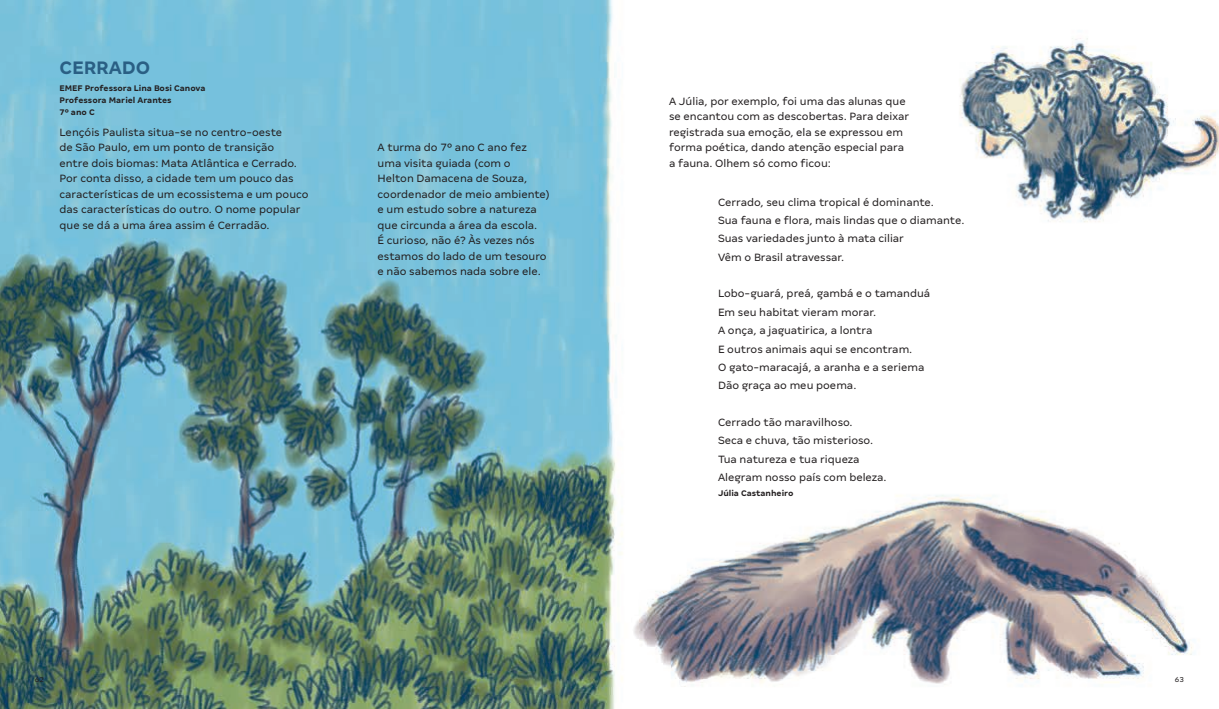
<style>
.page{position:relative;width:1219px;height:709px;background:#fff}
.page>*{position:absolute;margin:0;border:0;box-sizing:border-box;transform-origin:0 0}
.t1{font:700 20px "Margem";color:#2a5f84}
.t2{font:11.7px/15.5px "Margem";color:#231f20}
.t3{font:700 9px/12px "Margem";color:#231f20}
.t4{font:8px "Margem";color:#231f20}
</style>
<div class="page">
<img style="left:0;top:0;width:1219px;height:709px">
<h1 class="t1" style="left:60px;top:55px;width:92px">CERRADO</h1>
<p class="t3" style="left:60px;top:82px;width:148px">EMEF Professora Lina Bosi Canova<br>Professora Mariel Arantes<br>7º ano C</p>
<p class="t2" style="left:60px;top:124px;width:251px">Lençóis Paulista situa-se no centro-oeste<br>de São Paulo, em um ponto de transição<br>entre dois biomas: Mata Atlântica e Cerrado.<br>Por conta disso, a cidade tem um pouco das características de um ecossistema e um pouco das características do outro. O nome popular que se dá a uma área assim é Cerradão.</p>
<p class="t2" style="left:378px;top:140px;width:174px">A turma do 7º ano C ano fez uma visita guiada (com o<br>Helton Damacena de Souza, coordenador de meio ambiente) e um estudo sobre a natureza que circunda a área da escola.<br>É curioso, não é? Às vezes nós estamos do lado de um tesouro e não sabemos nada sobre ele.</p>
<p class="t2" style="left:669px;top:93px;width:242px">A Júlia, por exemplo, foi uma das alunas que se encantou com as descobertas. Para deixar registrada sua emoção, ela se expressou em forma poética, dando atenção especial para a fauna. Olhem só como ficou:</p>
<p class="t2" style="left:718px;top:193px;width:248px;line-height:18.3px">Cerrado, seu clima tropical é dominante.<br>Sua fauna e flora, mais lindas que o diamante.<br>Suas variedades junto à mata ciliar<br>Vêm o Brasil atravessar.</p>
<p class="t2" style="left:718px;top:284px;width:214px;line-height:18.3px">Lobo-guará, preá, gambá e o tamanduá<br>Em seu habitat vieram morar.<br>A onça, a jaguatirica, a lontra<br>E outros animais aqui se encontram.<br>O gato-maracajá, a aranha e a seriema<br>Dão graça ao meu poema.</p>
<p class="t2" style="left:718px;top:413px;width:170px;line-height:18.3px">Cerrado tão maravilhoso.<br>Seca e chuva, tão misterioso.<br>Tua natureza e tua riqueza<br>Alegram nosso país com beleza.</p>
<p class="t3" style="left:718px;top:487px;width:77px">Júlia Castanheiro</p>
<p class="t4" style="left:35px;top:675px;width:11px">62</p>
<p class="t4" style="left:1175px;top:675px;width:11px">63</p>
</div>
